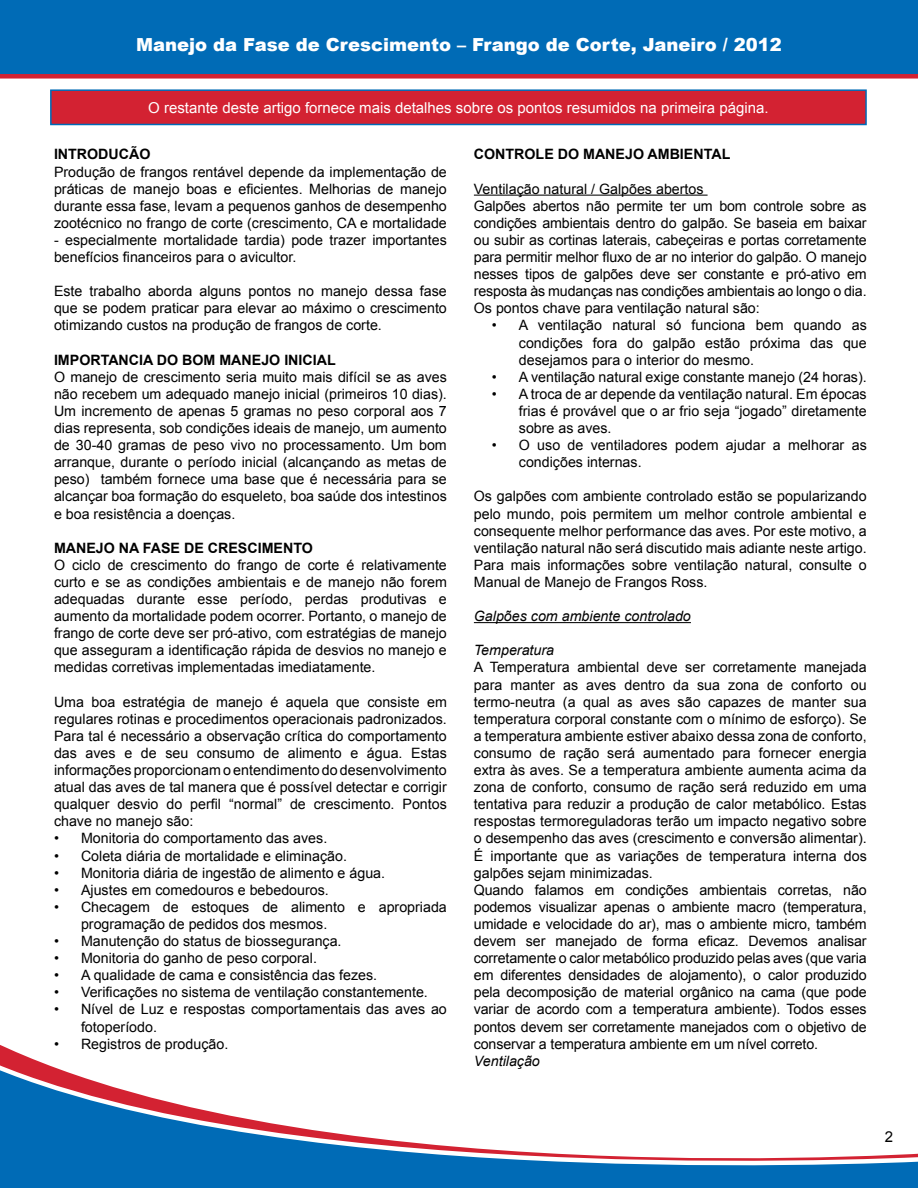
<style>
.page{position:relative;width:918px;height:1188px;background:#fff}
.page>*{position:absolute;margin:0;border:0;box-sizing:border-box;transform-origin:0 0}
.t1{font:900 18px "Arial";color:#fff}
.t2{font:15px "Arial";color:#fff}
.t3{font:15px "Arial";color:#000}
.t4{font:14.25px/17.1px "Arial";color:#000;text-align:justify}
.t5{font:700 14.25px "Arial";color:#000}
.t6{font:italic 14.25px "Arial";color:#000}
</style>
<div class="page">
<svg style="left:0;top:1051px;width:918px;height:137px"></svg>
<div style="left:0;top:0;width:918px;height:79px;background:#006bb6"></div>
<hr style="left:474px;top:195px;width:234px;height:1px;background:#000">
<hr style="left:474px;top:622px;width:217px;height:1px;background:#000">
<div style="left:50px;top:89px;width:817px;height:36px;background:#d32232;border:2px solid #006bb6"></div>
<p class="t1" style="left:136px;top:31px;width:647px">Manejo da Fase de Crescimento – Frango de Corte, Janeiro / 2012</p>
<p class="t2" style="left:148px;top:98px;width:622px">O restante deste artigo fornece mais detalhes sobre os pontos resumidos na primeira página.</p>
<p class="t5" style="left:54px;top:145px;width:98px">INTRODUCÃO</p>
<p class="t4" style="left:54px;top:163px;width:394px">Produção de frangos rentável depende da implementação de práticas de manejo boas e eficientes. Melhorias de manejo durante essa fase, levam a pequenos ganhos de desempenho zootécnico no frango de corte (crescimento, CA e mortalidade</p>
<p class="t4" style="left:54px;top:232px;width:394px">- especialmente mortalidade tardia) pode trazer importantes benefícios financeiros para o avicultor.</p>
<p class="t4" style="left:54px;top:283px;width:394px">Este trabalho aborda alguns pontos no manejo dessa fase que se podem praticar para elevar ao máximo o crescimento otimizando custos na produção de frangos de corte.</p>
<p class="t5" style="left:54px;top:350px;width:283px">IMPORTANCIA DO BOM MANEJ O INICIAL</p>
<p class="t4" style="left:54px;top:368px;width:394px">O manejo de crescimento seria muito mais difícil se as aves não recebem um adequado manejo inicial (primeiros 10 dias).<br>Um incremento de apenas 5 gramas no peso corporal aos 7 dias representa, sob condições ideais de manejo, um aumento de 30-40 gramas de peso vivo no processamento. Um bom arranque, durante o período inicial (alcançando as metas de peso) também fornece uma base que é necessária para se alcançar boa formação do esqueleto, boa saúde dos intestinos e boa resistência a doenças.</p>
<p class="t5" style="left:54px;top:538px;width:203px">MANEJ O NA FASE DE CRESCIM</p>
<p class="t5" style="left:274px;top:538px;width:41px">ENTO</p>
<p class="t4" style="left:54px;top:556px;width:394px">O ciclo de crescimento do frango de corte é relativamente curto e se as condições ambientais e de manejo não forem adequadas durante esse período, perdas produtivas e aumento da mortalidade podem ocorrer. Portanto, o manejo de frango de corte deve ser pró-ativo, com estratégias de manejo que asseguram a identificação rápida de desvios no manejo e medidas corretivas implementadas imediatamente.</p>
<p class="t4" style="left:54px;top:693px;width:394px">Uma boa estratégia de manejo é aquela que consiste em regulares rotinas e procedimentos operacionais padronizados.<br>Para tal é necessário a observação crítica do comportamento das aves e de seu consumo de alimento e água. Estas informações proporcionam o entendimento do desenvolvimento atual das aves de tal manera que é possível detectar e corrigir qualquer desvio do perfil “normal” de crescimento. Pontos chave no manejo são:</p>
<p class="t4" style="left:54px;top:830px;width:275px">• Monitoria do comportamento das aves.</p>
<p class="t4" style="left:54px;top:847px;width:295px">• Coleta diária de mortalidade e eliminação.</p>
<p class="t4" style="left:54px;top:864px;width:333px">• Monitoria diária de ingestão de alimento e água.</p>
<p class="t4" style="left:54px;top:881px;width:276px">• Ajustes em comedouros e bebedouros.</p>
<p class="t4" style="left:81px;top:898px;width:367px;text-indent:-27px">• Checagem de estoques de alimento e apropriada programação de pedidos dos mesmos.</p>
<p class="t4" style="left:54px;top:933px;width:289px">• Manutenção do status de biossegurança.</p>
<p class="t4" style="left:54px;top:950px;width:265px">• Monitoria do ganho de peso corporal.</p>
<p class="t4" style="left:54px;top:967px;width:325px">• A qualidade de cama e consistência das fezes.</p>
<p class="t4" style="left:54px;top:984px;width:375px">• Verificações no sistema de ventilação constantemente.</p>
<p class="t4" style="left:81px;top:1001px;width:367px;text-indent:-27px">• Nível de Luz e respostas comportamentais das aves ao fotoperíodo.</p>
<p class="t4" style="left:54px;top:1035px;width:176px">• Registros de produção.</p>
<p class="t5" style="left:474px;top:145px;width:258px">CONTROLE DO MANEJO AM BIENTAL</p>
<p class="t4" style="left:474px;top:180px;width:394px;text-align:left">Ventilação natural / Galpões abertos<br>Galpões abertos não permite ter um bom controle sobre as condições ambientais dentro do galpão. Se baseia em baixar ou subir as cortinas laterais, cabeçeiras e portas corretamente para permitir melhor fluxo de ar no interior do galpão. O manejo nesses tipos de galpões deve ser constante e pró-ativo em resposta às mudanças nas condições ambientais ao longo o dia.<br>Os pontos chave para ventilação natural são:</p>
<p class="t4" style="left:519px;top:317px;width:349px;text-indent:-27px">• A ventilação natural só funciona bem quando as condições fora do galpão estão próxima das que desejamos para o interior do mesmo.</p>
<p class="t4" style="left:492px;top:368px;width:376px">• A ventilação natural exige constante manejo (24 horas).</p>
<p class="t4" style="left:519px;top:385px;width:349px;text-indent:-27px">• A troca de ar depende da ventilação natural. Em épocas frias é provável que o ar frio seja “jogado” diretamente sobre as aves.</p>
<p class="t4" style="left:519px;top:437px;width:349px;text-indent:-27px">• O uso de ventiladores podem ajudar a melhorar as condições internas.</p>
<p class="t4" style="left:474px;top:488px;width:394px">Os galpões com ambiente controlado estão se popularizando pelo mundo, pois permitem um melhor controle ambiental e consequente melhor performance das aves. Por este motivo, a ventilação natural não será discutido mais adiante neste artigo.<br>Para mais informações sobre ventilação natural, consulte o Manual de Manejo de Frangos Ross.</p>
<p class="t6" style="left:474px;top:607px;width:219px">Galpões com ambiente controlado</p>
<p class="t6" style="left:474px;top:641px;width:82px">Temperatura</p>
<p class="t4" style="left:474px;top:659px;width:394px;text-align:left">A Temperatura ambiental deve ser corretamente manejada para manter as aves dentro da sua zona de conforto ou termo-neutra (a qual as aves são capazes de manter sua temperatura corporal constante com o mínimo de esforço). Se a temperatura ambiente estiver abaixo dessa zona de conforto, consumo de ração será aumentado para fornecer energia extra às aves. Se a temperatura ambiente aumenta acima da zona de conforto, consumo de ração será reduzido em uma tentativa para reduzir a produção de calor metabólico. Estas respostas termoreguladoras terão um impacto negativo sobre o desempenho das aves (crescimento e conversão alimentar).<br>É importante que as variações de temperatura interna dos galpões sejam minimizadas.<br>Quando falamos em condições ambientais corretas, não podemos visualizar apenas o ambiente macro (temperatura, umidade e velocidade do ar), mas o ambiente micro, também devem ser manejado de forma eficaz. Devemos analisar corretamente o calor metabólico produzido pelas aves (que varia em diferentes densidades de alojamento), o calor produzido pela decomposição de material orgânico na cama (que pode variar de acordo com a temperatura ambiente). Todos esses pontos devem ser corretamente manejados com o objetivo de conservar a temperatura ambiente em um nível correto.</p>
<p class="t6" style="left:474px;top:1051px;width:68px">Ventilação</p>
<p class="t3" style="left:885px;top:1127px;width:10px">2</p>
</div>
